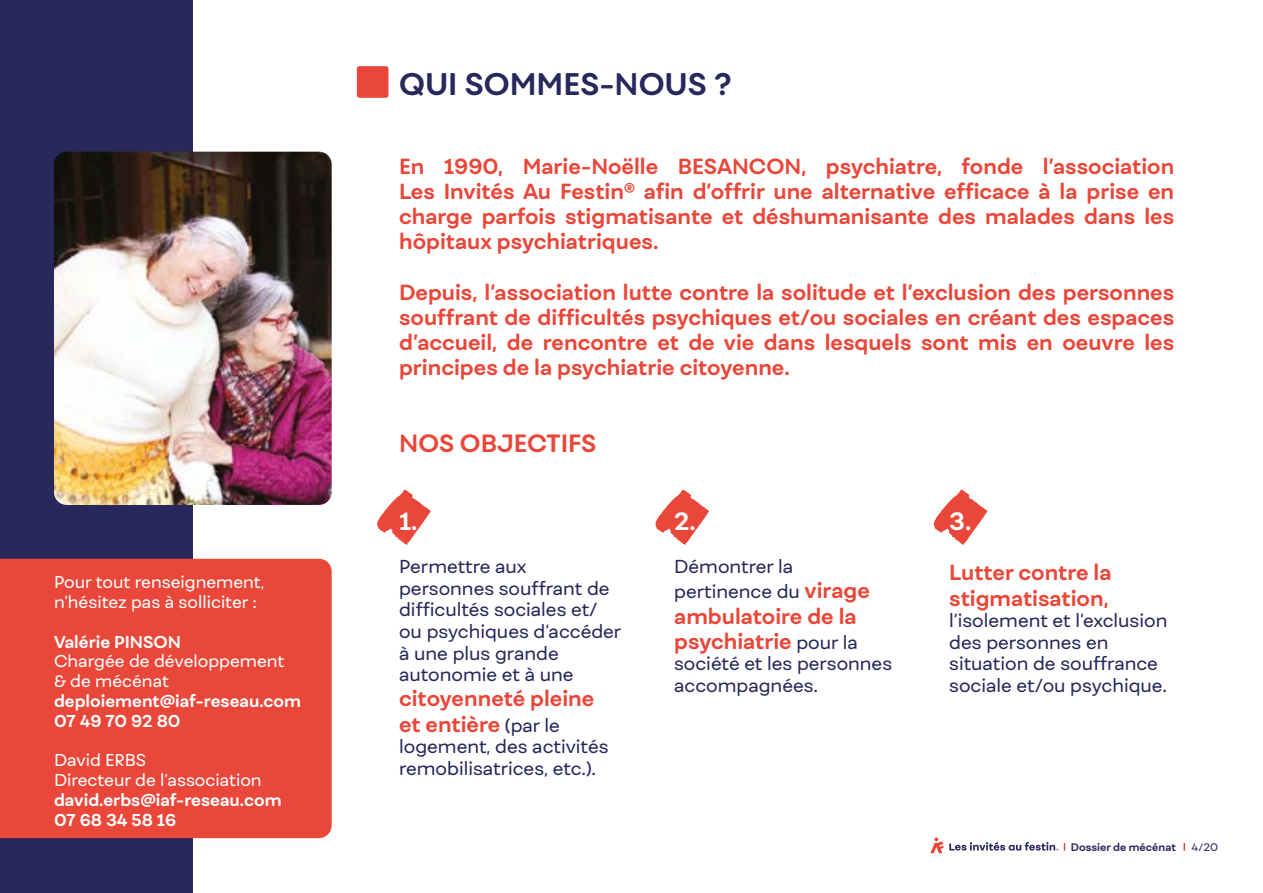
<style>
.page{position:relative;width:1263px;height:893px;background:#fff}
.page>*{position:absolute;margin:0;border:0;box-sizing:border-box;transform-origin:0 0}
.t1{font:700 30px "Fibra One";color:#28285c}
.t2{font:700 24px "Fibra One";color:#e94739}
.t3{font:700 24px "Fibra One";color:#fff}
.t4{font:700 21px/25.2px "Fibra One";color:#e94739}
.t5{font:18px/21.6px "Fibra One";color:#28285c}
.t6{font:16.5px/19.8px "Fibra One";color:#fff}
.t7{font:700 16.5px/19.8px "Fibra One";color:#fff}
.t8{font:700 10.5px "Fibra One";color:#28285c}
.t9{font:10.5px "Fibra One";color:#28285c}
.s1{font-weight:400;font-size:18px;color:#28285c}
.s2{font-weight:700;font-size:21px;color:#e94739}
</style>
<div class="page">
<svg style="left:930px;top:837px;width:128px;height:16px"></svg>
<svg style="left:1183px;top:843px;width:2px;height:8px"></svg>
<svg style="left:377px;top:489px;width:54px;height:56px"></svg>
<svg style="left:655px;top:489px;width:54px;height:56px"></svg>
<svg style="left:934px;top:489px;width:53px;height:56px"></svg>
<div style="left:0;top:0;width:193px;height:893px;background:#28285c"></div>
<div style="left:357px;top:66px;width:31px;height:32px;background:#e94739;border-radius:3px"></div>
<img style="left:54px;top:152px;width:278px;height:353px">
<div style="left:0;top:559px;width:332px;height:279px;background:#e94739"></div>
<p class="t6" style="left:54px;top:572px;width:212px">Pour tout renseignement, n’hésitez pas à solliciter :</p>
<p class="t7" style="left:54px;top:631px;width:129px">Valérie PINSON</p>
<p class="t6" style="left:54px;top:651px;width:232px">Chargée de développement &amp; de mécénat</p>
<p class="t7" style="left:54px;top:691px;width:249px">deploiement@iaf-reseau.com<br>07 49 70 92 80</p>
<p class="t6" style="left:54px;top:750px;width:209px">David ERBS<br>Directeur de l’association</p>
<p class="t7" style="left:54px;top:790px;width:229px">david.erbs@iaf-reseau.com<br>07 68 34 58 16</p>
<h1 class="t1" style="left:399px;top:66px;width:334px">QUI SOMMES-NOUS ?</h1>
<p class="t4" style="left:399px;top:153px;width:777px;text-align:justify">En 1990, Marie-Noëlle BESANCON, psychiatre, fonde l’association Les Invités Au Festin<sup>®</sup> afin d’offrir une alternative efficace à la prise en charge parfois stigmatisante et déshumanisante des malades dans les hôpitaux psychiatriques.</p>
<p class="t4" style="left:399px;top:279px;width:777px;text-align:justify">Depuis, l’association lutte contre la solitude et l’exclusion des personnes souffrant de difficultés psychiques et/ou sociales en créant des espaces d’accueil, de rencontre et de vie dans lesquels sont mis en oeuvre les principes de la psychiatrie citoyenne.</p>
<p class="t2" style="left:399px;top:428px;width:199px">NOS OBJECTIFS</p>
<p class="t3" style="left:399px;top:506px;width:20px">1.</p>
<p class="t5" style="left:399px;top:556px;width:224px">Permettre aux personnes souffrant de difficultés sociales et/ ou psychiques d’accéder à une plus grande autonomie et à une</p>
<p class="t4" style="left:399px;top:686px;width:197px">citoyenneté pleine et entière <span class="s1">(par le</span></p>
<p class="t5" style="left:399px;top:736px;width:211px">logement, des activités remobilisatrices, etc.).</p>
<p class="t3" style="left:674px;top:506px;width:23px">2.</p>
<p class="t5" style="left:674px;top:554px;width:197px;line-height:25.2px">Démontrer la pertinence du <span class="s2">virage</span></p>
<p class="t4" style="left:674px;top:603px;width:185px">ambulatoire de la psychiatrie <span class="s1">pour la</span></p>
<p class="t5" style="left:674px;top:653px;width:219px">société et les personnes accompagnées.</p>
<p class="t3" style="left:949px;top:506px;width:24px">3.</p>
<p class="t4" style="left:949px;top:560px;width:164px">Lutter contre la stigmatisation,</p>
<p class="t5" style="left:949px;top:610px;width:220px">l’isolement et l’exclusion des personnes en situation de souffrance sociale et/ou psychique.</p>
<p class="t8" style="left:1071px;top:840px;width:107px">Dossier de mécénat</p>
<p class="t9" style="left:1191px;top:841px;width:28px">4/20</p>
</div>
